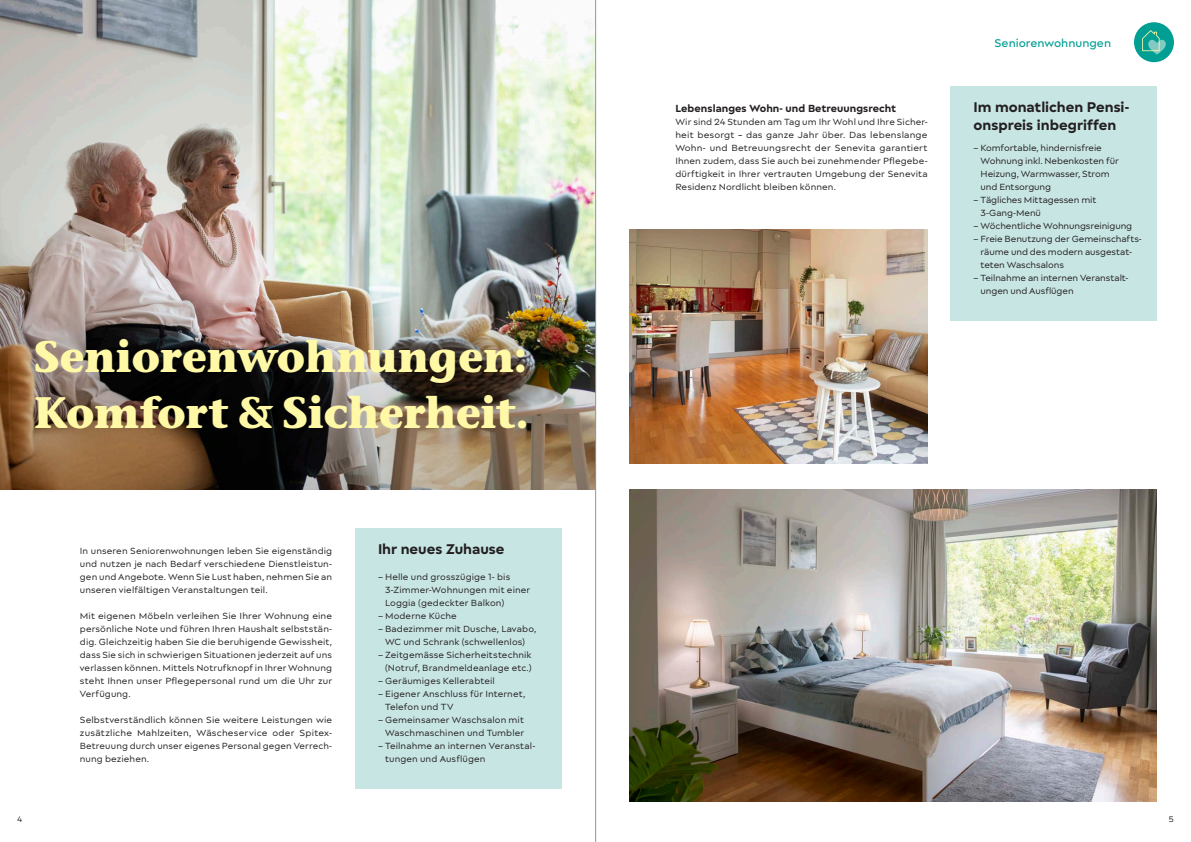
<style>
.page{position:relative;width:1191px;height:842px;background:#fff}
.page>*{position:absolute;margin:0;border:0;box-sizing:border-box;transform-origin:0 0}
.t1{font:700 44px/56px "Stone Informal ITC Pro";letter-spacing:-.015em;color:#fff8a6}
.t2{font:700 15px/18px "Matteo";color:#231f20}
.t3{font:500 12px "Matteo";color:#009e93}
.t4{font:700 11px "Matteo";letter-spacing:.005em;color:#231f20}
.Lauftext_ausgerichte{font:9.5px/13px "Matteo";letter-spacing:.01em;color:#231f20;text-align:justify}
.Lauftext_ausgerichte-2{font:9.5px/13px "Matteo";letter-spacing:-.01em;color:#231f20}
.t5{font:8.5px "Matteo";color:#231f20}
</style>
<div class="page">
<img style="left:0;top:0;width:595px;height:281px">
<img style="left:629px;top:489px;width:528px;height:312px">
<img style="left:0;top:281px;width:595px;height:208px">
<div style="left:1134px;top:22px;width:40px;height:40px;background:#009e93;border-radius:50%"></div>
<svg style="left:1142px;top:30px;width:24px;height:24px"></svg>
<div style="left:355px;top:528px;width:206px;height:260px;background:#c7e5e3"></div>
<div style="left:950px;top:86px;width:207px;height:234px;background:#c7e5e3"></div>
<img style="left:629px;top:229px;width:298px;height:234px">
<hr style="left:595px;top:0;width:1px;height:842px;background:#939598">
<p class="t1" style="left:34px;top:329px;width:496px">Seniorenwohnungen:<br>Komfort &amp; Sicherheit.</p>
<p class="Lauftext_ausgerichte" style="left:80px;top:544px;width:254px">In unseren Seniorenwohnungen leben Sie eigenständig und nutzen je nach Bedarf verschiedene Dienstleistun&shy;gen und Angebote. Wenn Sie Lust haben, nehmen Sie an unseren vielfältigen Veranstaltungen teil.</p>
<p class="Lauftext_ausgerichte" style="left:80px;top:609px;width:254px">Mit eigenen Möbeln verleihen Sie Ihrer Wohnung eine persönliche Note und führen Ihren Haushalt selbststän&shy;dig. Gleichzeitig haben Sie die beruhigende Gewissheit, dass Sie sich in schwierigen Situationen jederzeit auf uns verlassen können. Mittels Notrufknopf in Ihrer Wohnung steht Ihnen unser Pflegepersonal rund um die Uhr zur Verfügung.</p>
<p class="Lauftext_ausgerichte" style="left:80px;top:713px;width:254px">Selbstverständlich können Sie weitere Leistungen wie zusätzliche Mahlzeiten, Wäscheservice oder Spitex-Betreuung durch unser eigenes Personal gegen Verrech&shy;nung beziehen.</p>
<p class="t2" style="left:378px;top:540px;width:128px">Ihr neues Zuhause</p>
<p class="Lauftext_ausgerichte" style="left:385px;top:570px;width:147px;text-align:left;text-indent:-7px">– Helle und grosszügige 1- bis<br>3-Zimmer-Wohnungen mit einer<br>Loggia (gedeckter Balkon)</p>
<p class="Lauftext_ausgerichte" style="left:378px;top:609px;width:80px">– Moderne Küche</p>
<p class="Lauftext_ausgerichte" style="left:378px;top:622px;width:160px;text-align:center">– Badezimmer mit Dusche, Lavabo,<br>WC und Schrank (schwellenlos)</p>
<p class="Lauftext_ausgerichte" style="left:378px;top:648px;width:155px;text-align:right">– Zeitgemässe Sicherheitstechnik (Notruf, Brandmeldeanlage etc.)</p>
<p class="Lauftext_ausgerichte" style="left:378px;top:674px;width:118px">– Geräumiges Kellerabteil</p>
<p class="Lauftext_ausgerichte" style="left:385px;top:687px;width:142px;text-indent:-7px">– Eigener Anschluss für Internet,<br>Telefon und TV</p>
<p class="Lauftext_ausgerichte" style="left:378px;top:713px;width:148px;text-align:right">– Gemeinsamer Waschsalon mit<br>Waschmaschinen und Tumbler</p>
<p class="Lauftext_ausgerichte" style="left:385px;top:739px;width:152px;text-indent:-7px">– Teilnahme an internen Veranstal&shy;tungen und Ausflügen</p>
<p class="t4" style="left:675px;top:102px;width:222px">Lebenslanges Wohn- und Betreuungsrecht</p>
<p class="Lauftext_ausgerichte" style="left:675px;top:115px;width:254px">Wir sind 24 Stunden am Tag um Ihr Wohl und Ihre Sicher&shy;heit besorgt -- das ganze Jahr über. Das lebenslange Wohn- und Betreuungsrecht der Senevita garantiert Ihnen zudem, dass Sie auch bei zunehmender Pflegebe&shy;dürftigkeit in Ihrer vertrauten Umgebung der Senevita Residenz Nordlicht bleiben können.</p>
<p class="t3" style="left:994px;top:36px;width:118px">Seniorenwohnungen</p>
<p class="t2" style="left:973px;top:98px;width:157px">Im monatlichen Pensi&shy;onspreis inbegriffen</p>
<p class="Lauftext_ausgerichte-2" style="left:980px;top:141px;width:140px;text-indent:-7px">– Komfortable, hindernisfreie<br>Wohnung inkl. Nebenkosten für<br>Heizung, Warmwasser, Strom und Entsorgung</p>
<p class="Lauftext_ausgerichte-2" style="left:980px;top:193px;width:117px;text-indent:-7px">– Tägliches Mittagessen mit<br>3-Gang-Menü</p>
<p class="Lauftext_ausgerichte-2" style="left:973px;top:219px;width:160px">– Wöchentliche Wohnungsreinigung</p>
<p class="Lauftext_ausgerichte-2" style="left:980px;top:232px;width:163px;text-indent:-7px">– Freie Benutzung der Gemeinschafts&shy;räume und des modern ausgestat&shy;teten Waschsalons</p>
<p class="Lauftext_ausgerichte-2" style="left:980px;top:271px;width:149px;text-indent:-7px">– Teilnahme an internen Veranstalt&shy;ungen und Ausflügen</p>
<p class="t5" style="left:17px;top:814px;width:7px">4</p>
<p class="t5" style="left:1168px;top:814px;width:7px">5</p>
</div>
